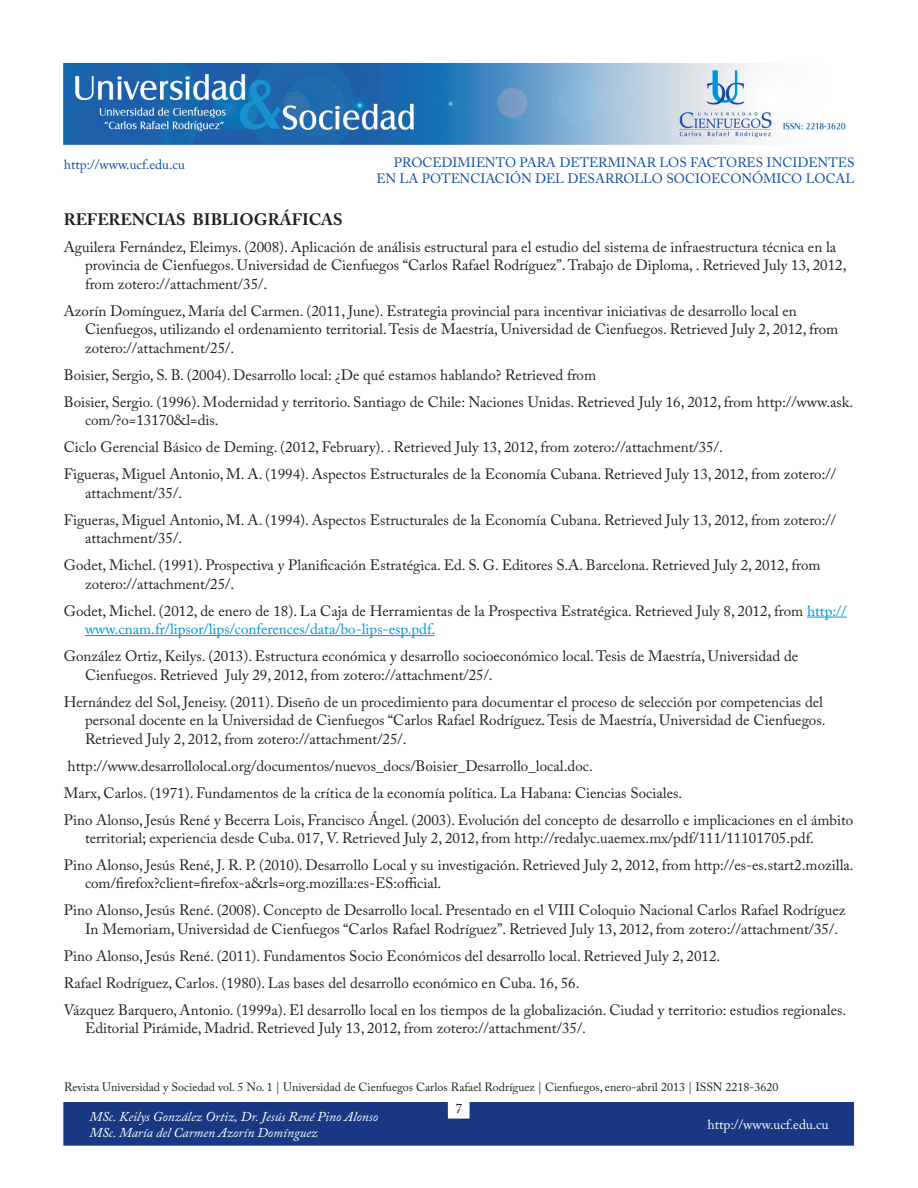
<style>
.page{position:relative;width:918px;height:1188px;background:#fff}
.page>*{position:absolute;margin:0;border:0;box-sizing:border-box;transform-origin:0 0}
.subtítulos{font:700 16.5px "Adobe Caslon Pro";color:#231f20}
.texto_bibliografia{font:15px/18.5px "Adobe Caslon Pro";color:#231f20}
.t1{font:13.5px/16.2px "Adobe Caslon Pro";color:#0d4da1;text-align:right}
.t2{font:italic 13.5px/16.2px "Adobe Caslon Pro";color:#fff}
.t3{font:13.5px "Adobe Caslon Pro";color:#fff}
.t4{font:13.5px "Adobe Caslon Pro";color:#231f20}
.t5{font:12px "Adobe Caslon Pro";color:#231f20}
.s1{color:#0095d9}
</style>
<div class="page">
<img style="left:64px;top:64px;width:782px;height:80px">
<div style="left:64px;top:1103px;width:790px;height:42px;background:#183884"></div>
<hr style="left:807px;top:617px;width:40px;height:1px;background:#0095d9">
<hr style="left:85px;top:635px;width:349px;height:1px;background:#0095d9">
<p class="t1" style="left:376px;top:154px;width:480px">PROCEDIMIENTO PARA DETERMINAR LOS FACTORES INCIDENTES<br>EN LA POTENCIACIÓN DEL DESARROLLO SOCIOECONÓMICO LOCAL</p>
<p class="t1" style="left:64px;top:156px;width:123px">http://www.ucf.edu.cu</p>
<p class="subtítulos" style="left:64px;top:209px;width:280px">REFERENCIAS BIBLIOGRÁFICAS</p>
<p class="texto_bibliografia" style="left:85px;top:237px;width:763px;text-indent:-21px">Aguilera Fernández, Eleimys. (2008). Aplicación de análisis estructural para el estudio del sistema de infraestructura técnica en la provincia de Cienfuegos. Universidad de Cienfuegos “Carlos Rafael Rodríguez”. Trabajo de Diploma, . Retrieved July 13, 2012, from zotero://attachment/35/.</p>
<p class="texto_bibliografia" style="left:85px;top:301px;width:755px;text-indent:-21px">Azorín Domínguez, María del Carmen. (2011, June). Estrategia provincial para incentivar iniciativas de desarrollo local en<br>Cienfuegos, utilizando el ordenamiento territorial. Tesis de Maestría, Universidad de Cienfuegos. Retrieved July 2, 2012, from zotero://attachment/25/.</p>
<p class="texto_bibliografia" style="left:64px;top:365px;width:534px">Boisier, Sergio, S. B. (2004). Desarrollo local: ¿De qué estamos hablando? Retrieved from</p>
<p class="texto_bibliografia" style="left:85px;top:392px;width:770px;text-indent:-21px">Boisier, Sergio. (1996). Modernidad y territorio. Santiago de Chile: Naciones Unidas. Retrieved July 16, 2012, from http://www.ask. com/?o=13170&amp;l=dis.</p>
<p class="texto_bibliografia" style="left:64px;top:438px;width:661px">Ciclo Gerencial Básico de Deming. (2012, February). . Retrieved July 13, 2012, from zotero://attachment/35/.</p>
<p class="texto_bibliografia" style="left:85px;top:465px;width:753px;text-indent:-21px">Figueras, Miguel Antonio, M. A. (1994). Aspectos Estructurales de la Economía Cubana. Retrieved July 13, 2012, from zotero:// attachment/35/.</p>
<p class="texto_bibliografia" style="left:85px;top:510px;width:753px;text-indent:-21px">Figueras, Miguel Antonio, M. A. (1994). Aspectos Estructurales de la Economía Cubana. Retrieved July 13, 2012, from zotero:// attachment/35/.</p>
<p class="texto_bibliografia" style="left:85px;top:556px;width:737px;text-indent:-21px">Godet, Michel. (1991). Prospectiva y Planificación Estratégica. Ed. S. G. Editores S.A. Barcelona. Retrieved July 2, 2012, from zotero://attachment/25/.</p>
<p class="texto_bibliografia" style="left:85px;top:601px;width:763px;text-indent:-21px">Godet, Michel. (2012, de enero de 18). La Caja de Herramientas de la Prospectiva Estratégica. Retrieved July 8, 2012, from <span class="s1">http:// www.cnam.fr/lipsor/lips/conferences/data/bo-lips-esp.pdf.</span></p>
<p class="texto_bibliografia" style="left:85px;top:647px;width:715px;text-indent:-21px">González Ortiz, Keilys. (2013). Estructura económica y desarrollo socioeconómico local. Tesis de Maestría, Universidad de<br>Cienfuegos. Retrieved July 29, 2012, from zotero://attachment/25/.</p>
<p class="texto_bibliografia" style="left:85px;top:692px;width:742px;text-indent:-21px">Hernández del Sol, Jeneisy. (2011). Diseño de un procedimiento para documentar el proceso de selección por competencias del personal docente en la Universidad de Cienfuegos “Carlos Rafael Rodríguez. Tesis de Maestría, Universidad de Cienfuegos.<br>Retrieved July 2, 2012, from zotero://attachment/25/.</p>
<p class="texto_bibliografia" style="left:68px;top:756px;width:527px">http://www.desarrollolocal.org/documentos/nuevos_docs/Boisier_Desarrollo_local.doc.</p>
<p class="texto_bibliografia" style="left:64px;top:783px;width:620px">Marx, Carlos. (1971). Fundamentos de la crítica de la economía política. La Habana: Ciencias Sociales.</p>
<p class="texto_bibliografia" style="left:85px;top:810px;width:770px;text-indent:-21px">Pino Alonso, Jesús René y Becerra Lois, Francisco Ángel. (2003). Evolución del concepto de desarrollo e implicaciones en el ámbito territorial; experiencia desde Cuba. 017, V. Retrieved July 2, 2012, from http://redalyc.uaemex.mx/pdf/111/11101705.pdf.</p>
<p class="texto_bibliografia" style="left:85px;top:856px;width:770px;text-indent:-21px">Pino Alonso, Jesús René, J. R. P. (2010). Desarrollo Local y su investigación. Retrieved July 2, 2012, from http://es-es.start2.mozilla. com/firefox?client=firefox-a&amp;rls=org.mozilla:es-ES:official.</p>
<p class="texto_bibliografia" style="left:85px;top:901px;width:762px;text-indent:-21px">Pino Alonso, Jesús René. (2008). Concepto de Desarrollo local. Presentado en el VIII Coloquio Nacional Carlos Rafael Rodríguez<br>In Memoriam, Universidad de Cienfuegos “Carlos Rafael Rodríguez”. Retrieved July 13, 2012, from zotero://attachment/35/.</p>
<p class="texto_bibliografia" style="left:64px;top:947px;width:658px">Pino Alonso, Jesús René. (2011). Fundamentos Socio Económicos del desarrollo local. Retrieved July 2, 2012.</p>
<p class="texto_bibliografia" style="left:64px;top:974px;width:517px">Rafael Rodríguez, Carlos. (1980). Las bases del desarrollo económico en Cuba. 16, 56.</p>
<p class="texto_bibliografia" style="left:85px;top:1001px;width:763px;text-indent:-21px">Vázquez Barquero, Antonio. (1999a). El desarrollo local en los tiempos de la globalización. Ciudad y territorio: estudios regionales.<br>Editorial Pirámide, Madrid. Retrieved July 13, 2012, from zotero://attachment/35/.</p>
<p class="t5" style="left:64px;top:1079px;width:716px">Revista Universidad y Sociedad vol. 5 No. 1 | Universidad de Cienfuegos Carlos Rafael Rodríguez | Cienfuegos, enero-abril 2013 | ISSN 2218-3620</p>
<p class="t4" style="left:456px;top:1100px;width:8px">7</p>
<p class="t2" style="left:90px;top:1108px;width:290px">MSc. Keilys González Ortiz, Dr. Jesús René Pino Alonso<br>MSc. María del Carmen Azorín Domínguez</p>
<p class="t3" style="left:708px;top:1117px;width:123px">http://www.ucf.edu.cu</p>
</div>
